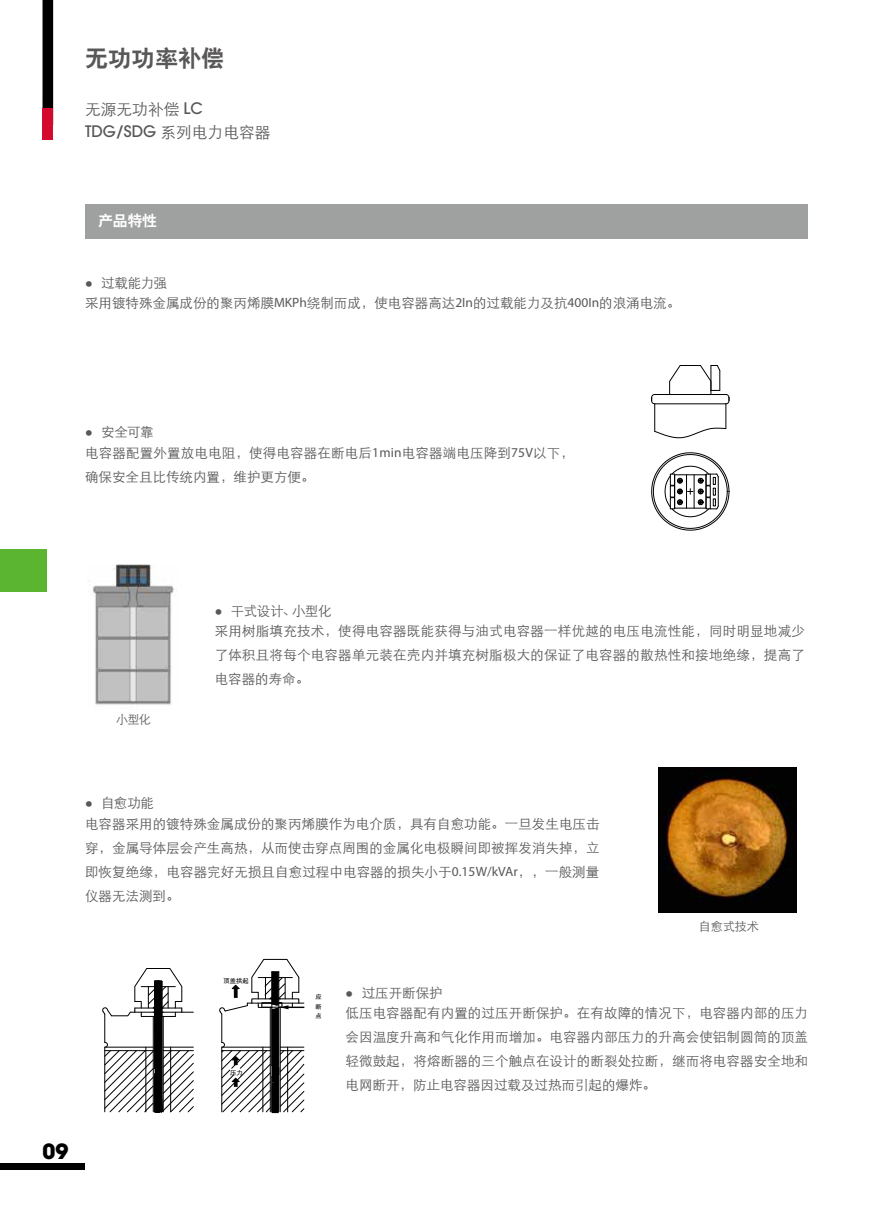
<style>
.page{position:relative;width:893px;height:1212px;background:#fff}
.page>*{position:absolute;margin:0;border:0;box-sizing:border-box;transform-origin:0 0}
.t1{font:23.25px "H Yb 2 gj";color:#595757}
.t2{font:700 21px "Avant Garde";color:#000}
.t3{font:500 15.75px "ITC Avant Garde Pro";color:#595757}
.t4{font:15.75px "ST Xihei";color:#595757}
.t5{font:15px "H Yb 2 gj";color:#fff}
.t6{font:13.5px/20.2px "ST Xihei";letter-spacing:.005em;color:#595757}
.t7{font:12px "ST Xihei";color:#595757}
.t8{font:6.3px/9.4px "FZHTK GBK1 0";color:#000;text-align:justify}
.s1{font-family:"ITC Avant Garde Pro";font-weight:500}
.s2{font-family:"ST Xihei";font-weight:400}
.s3{font-family:"Myriad Pro";font-size:27px}
.s4{font-family:"Myriad Pro"}
</style>
<div class="page">
<div style="left:0;top:1163px;width:85px;height:6px;background:#000"></div>
<div style="left:43px;top:0;width:10px;height:125px;background:#000"></div>
<div style="left:43px;top:108px;width:10px;height:32px;background:#d30a2d"></div>
<div style="left:0;top:549px;width:47px;height:43px;background:#5cb531"></div>
<svg style="left:651px;top:453px;width:78px;height:77px"></svg>
<svg style="left:651px;top:365px;width:79px;height:73px"></svg>
<img style="left:92px;top:564px;width:82px;height:141px">
<img style="left:658px;top:767px;width:139px;height:145px">
<div style="left:85px;top:204px;width:723px;height:34px;background:#9fa0a0"></div>
<svg style="left:102px;top:968px;width:92px;height:144px"></svg>
<svg style="left:219px;top:959px;width:85px;height:154px"></svg>
<h1 class="t1" style="left:85px;top:47px;width:141px">无功功率补偿</h1>
<p class="t4" style="left:85px;top:97px;width:119px">无源无功补偿 <span class="s1">LC</span></p>
<p class="t3" style="left:85px;top:121px;width:187px">TDG/SDG <span class="s2">系列电力电容器</span></p>
<p class="t5" style="left:98px;top:213px;width:60px">产品特性</p>
<p class="t6" style="left:85px;top:272px;width:597px"><span class="s3">•</span> 过载能力强<br>采用镀特殊金属成份的聚丙烯膜<span class="s4">MKPh</span>绕制而成，使电容器高达<span class="s4">2In</span>的过载能力及抗<span class="s4">400In</span>的浪涌电流。</p>
<p class="t6" style="left:85px;top:421px;width:490px"><span class="s3">•</span> 安全可靠<br>电容器配置外置放电电阻，使得电容器在断电后<span class="s4">1min</span>电容器端电压降到<span class="s4">75V</span>以下，</p>
<p class="t6" style="left:85px;top:465px;width:231px">确保安全且比传统内置，维护更方便。</p>
<p class="t7" style="left:116px;top:710px;width:36px">小型化</p>
<p class="t6" style="left:215px;top:599px;width:592px"><span class="s3">•</span> 干式设计、小型化<br>采用树脂填充技术，使得电容器既能获得与油式电容器一样优越的电压电流性能，同时明显地减少</p>
<p class="t6" style="left:215px;top:642px;width:592px;line-height:24px">了体积且将每个电容器单元装在壳内并填充树脂极大的保证了电容器的散热性和接地绝缘，提高了电容器的寿命。</p>
<p class="t6" style="left:85px;top:792px;width:516px"><span class="s3">•</span> 自愈功能<br>电容器采用的镀特殊金属成份的聚丙烯膜作为电介质，具有自愈功能。一旦发生电压击</p>
<p class="t6" style="left:85px;top:834px;width:516px;line-height:24px;text-align:justify">穿，金属导体层会产生高热，从而使击穿点周围的金属化电极瞬间即被挥发消失掉，立即恢复绝缘，电容器完好无损且自愈过程中电容器的损失小于<span class="s4">0.15W/kVAr</span>，，一般测量仪器无法测到。</p>
<p class="t8" style="left:223px;top:976px;width:27px">顶盖拱起</p>
<p class="t7" style="left:699px;top:917px;width:61px">自愈式技术</p>
<p class="t8" style="left:230px;top:1068px;width:14px">压力</p>
<p class="t8" style="left:315px;top:993px;width:8px">应断点</p>
<p class="t6" style="left:345px;top:982px;width:464px"><span class="s3">•</span> 过压开断保护<br>低压电容器配有内置的过压开断保护。在有故障的情况下，电容器内部的压力</p>
<p class="t6" style="left:345px;top:1024px;width:464px;line-height:24px;text-align:justify">会因温度升高和气化作用而增加。电容器内部压力的升高会使铝制圆筒的顶盖轻微鼓起，将熔断器的三个触点在设计的断裂处拉断，继而将电容器安全地和电网断开，防止电容器因过载及过热而引起的爆炸。</p>
<h2 class="t2" style="left:43px;top:1137px;width:27px">09</h2>
</div>
